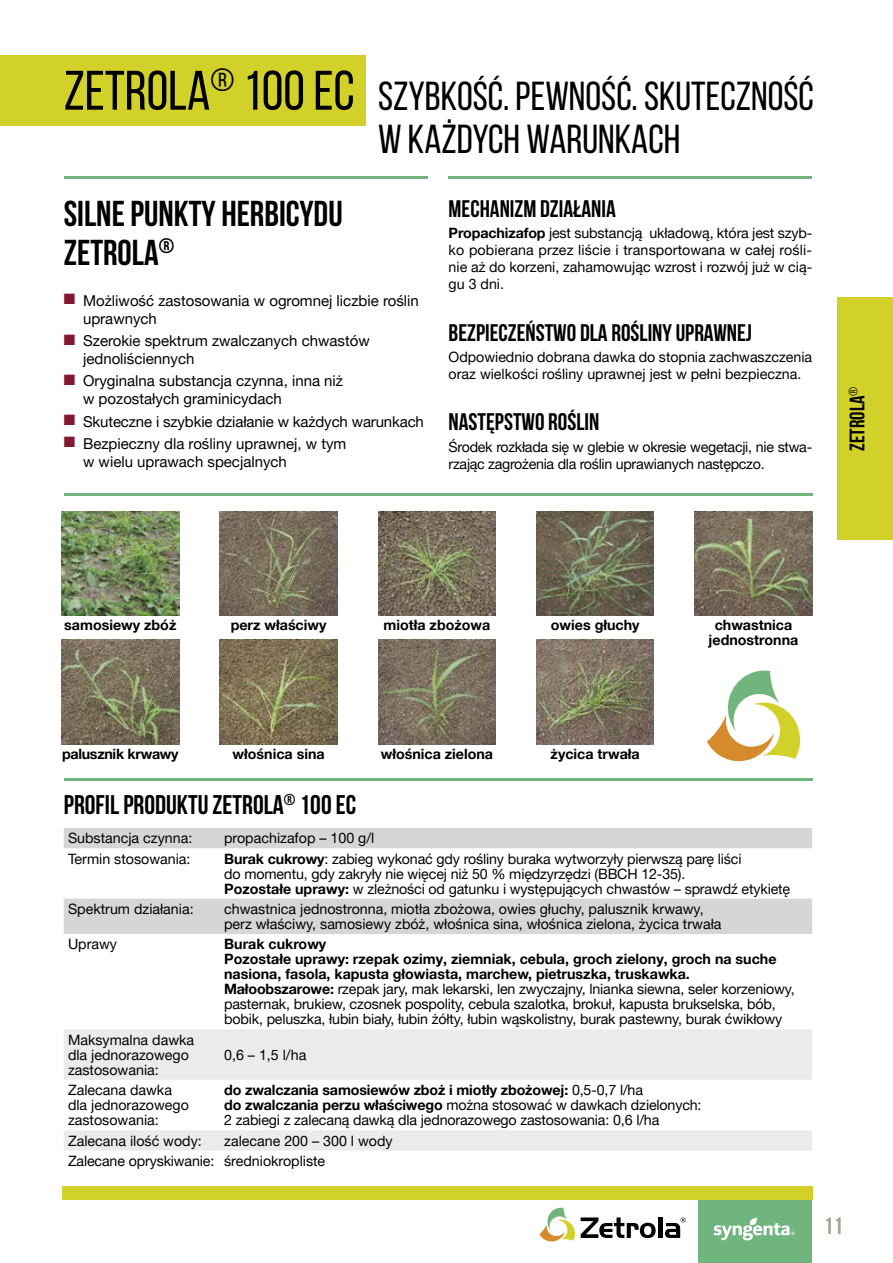
<style>
.page{position:relative;width:893px;height:1263px;background:#fff}
.page>*{position:absolute;margin:0;border:0;box-sizing:border-box;transform-origin:0 0}
.t1{font:40.5px/43.5px "Bebas Neue";color:#000}
.t2{font:700 36px/39px "Bebas Neue";color:#000}
.t3{font:700 27px "Bebas Neue";color:#000}
.t4{font:700 24px "Bebas Neue";color:#000}
.t5{font:700 24px "Bebas Neue";color:#a7a392}
.t6{font:700 21px "Bebas Neue";color:#000}
.t7{font:15px/18px "Helvetica Neue LT Pro";color:#000}
.t8{font:14.25px/15px "Helvetica Neue LT Pro";letter-spacing:-.01em;color:#000}
.t9{font:700 14.25px/15px "Helvetica Neue LT Pro";color:#000;text-align:center}
.t10{font:700 14.25px "Helvetica Neue LT Pro";letter-spacing:-.02em;color:#000}
.s1{font-size:55.5px}
.s2{color:#821930}
.s3{font-weight:700}
</style>
<div class="page">
<div style="left:0;top:55px;width:366px;height:70px;background:#d2d129"></div>
<hr style="left:64px;top:176px;width:363px;height:3px;background:#71b57e">
<hr style="left:64px;top:778px;width:748px;height:3px;background:#71b57e">
<hr style="left:64px;top:493px;width:748px;height:3px;background:#71b57e">
<hr style="left:449px;top:176px;width:363px;height:3px;background:#71b57e">
<svg style="left:64px;top:828px;width:748px;height:106px;fill:#d6d6d6"></svg>
<svg style="left:64px;top:1029px;width:748px;height:121px;fill:#ebebeb"></svg>
<img style="left:62px;top:511px;width:117px;height:104px">
<img style="left:220px;top:511px;width:117px;height:104px">
<img style="left:62px;top:640px;width:117px;height:104px">
<img style="left:378px;top:511px;width:118px;height:104px">
<img style="left:220px;top:640px;width:117px;height:104px">
<img style="left:378px;top:640px;width:118px;height:104px">
<img style="left:695px;top:511px;width:117px;height:104px">
<img style="left:536px;top:511px;width:118px;height:104px">
<img style="left:536px;top:640px;width:118px;height:104px">
<svg style="left:707px;top:670px;width:94px;height:92px"></svg>
<div style="left:699px;top:1186px;width:113px;height:77px;background:#71b57e"></div>
<svg style="left:714px;top:1218px;width:80px;height:22px"></svg>
<div style="left:62px;top:1186px;width:750px;height:13px;background:#d2d129"></div>
<svg style="left:539px;top:1207px;width:117px;height:35px"></svg>
<hr style="left:658px;top:1217px;width:4px;height:21px;background:#000">
<svg style="left:665px;top:1217px;width:21px;height:21px"></svg>
<div style="left:838px;top:298px;width:55px;height:242px;background:#d2d129"></div>
<h1 class="t1" style="left:378px;top:74px;width:437px;text-indent:-314px"><span class="s1">ZETROLA</span><sup>®</sup> <span class="s1">100 EC</span> SZYBKOŚĆ. PEWNOŚĆ. SKUTECZNOŚĆ<br>W KAŻDYCH WARUNKACH</h1>
<h2 class="t2" style="left:64px;top:193px;width:280px">SILNE PUNKTY HERBICYDU<br>ZETROLA<sup>®</sup></h2>
<p class="t7" style="left:83px;top:291px;width:337px;text-indent:-19px"><span class="s2">■</span> Możliwość zastosowania w ogromnej liczbie roślin uprawnych</p>
<p class="t7" style="left:83px;top:331px;width:288px;text-indent:-19px"><span class="s2">■</span> Szerokie spektrum zwalczanych chwastów jednoliściennych</p>
<p class="t7" style="left:83px;top:372px;width:262px;text-indent:-19px"><span class="s2">■</span> Oryginalna substancja czynna, inna niż w pozostałych graminicydach</p>
<p class="t7" style="left:64px;top:412px;width:362px"><span class="s2">■</span> Skuteczne i szybkie działanie w każdych warunkach</p>
<p class="t7" style="left:83px;top:434px;width:265px;text-indent:-19px"><span class="s2">■</span> Bezpieczny dla rośliny uprawnej, w tym w wielu uprawach specjalnych</p>
<h3 class="t4" style="left:449px;top:195px;width:169px">MECHANIZM DZIAŁANIA</h3>
<p class="t8" style="left:449px;top:224px;width:365px;line-height:17.1px;text-align:justify"><span class="s3">Propachizafop</span> jest substancją układową, która jest szyb&shy;ko pobierana przez liście i transportowana w całej rośli&shy;nie aż do korzeni, zahamowując wzrost i rozwój już w cią&shy;gu 3 dni.</p>
<h3 class="t4" style="left:449px;top:319px;width:305px">BEZPIECZEŃSTWO DLA ROŚLINY UPRAWNEJ</h3>
<p class="t8" style="left:449px;top:348px;width:365px;line-height:17.1px">Odpowiednio dobrana dawka do stopnia zachwaszczenia oraz wielkości rośliny uprawnej jest w pełni bezpieczna.</p>
<h3 class="t4" style="left:449px;top:409px;width:152px">NASTĘPSTWO ROŚLIN</h3>
<p class="t8" style="left:449px;top:438px;width:365px;line-height:17.1px">Środek rozkłada się w glebie w okresie wegetacji, nie stwa&shy;rzając zagrożenia dla roślin uprawianych następczo.</p>
<h3 class="t6" style="left:846px;top:451px;width:66px;rotate:-90deg">ZETROLA<sup>®</sup></h3>
<p class="t9" style="left:64px;top:617px;width:114px">samosiewy zbóż</p>
<p class="t9" style="left:231px;top:617px;width:97px">perz właściwy</p>
<p class="t9" style="left:383px;top:617px;width:108px">miotła zbożowa</p>
<p class="t9" style="left:551px;top:617px;width:90px">owies głuchy</p>
<p class="t9" style="left:709px;top:617px;width:91px">chwastnica jednostronna</p>
<p class="t10" style="left:62px;top:745px;width:118px">palusznik krwawy</p>
<p class="t9" style="left:233px;top:746px;width:94px">włośnica sina</p>
<p class="t9" style="left:381px;top:746px;width:114px">włośnica zielona</p>
<h3 class="t3" style="left:64px;top:790px;width:294px">PROFIL PRODUKTU ZETROLA<sup>®</sup> 100 EC</h3>
<p class="t9" style="left:551px;top:746px;width:91px">życica trwała</p>
<p class="t8" style="left:68px;top:830px;width:126px">Substancja czynna:</p>
<p class="t8" style="left:224px;top:830px;width:152px">propachizafop – 100 g/l</p>
<p class="t8" style="left:68px;top:851px;width:124px">Termin stosowania:</p>
<p class="t8" style="left:224px;top:851px;width:567px"><span class="s3">Burak cukrowy</span>: zabieg wykonać gdy rośliny buraka wytworzyły pierwszą parę liści<br>do momentu, gdy zakryły nie więcej niż 50 % międzyrzędzi (BBCH 12-35).<br><span class="s3">Pozostałe uprawy:</span> w zleżności od gatunku i występujących chwastów – sprawdź etykietę</p>
<p class="t8" style="left:68px;top:901px;width:127px">Spektrum działania:</p>
<p class="t8" style="left:224px;top:901px;width:499px">chwastnica jednostronna, miotła zbożowa, owies głuchy, palusznik krwawy, perz właściwy, samosiewy zbóż, włośnica sina, włośnica zielona, życica trwała</p>
<p class="t8" style="left:68px;top:936px;width:51px">Uprawy</p>
<p class="t8" style="left:224px;top:936px;width:572px"><span class="s3">Burak cukrowy<br>Pozostałe uprawy: rzepak ozimy, ziemniak, cebula, groch zielony, groch na suche nasiona, fasola, kapusta głowiasta, marchew, pietruszka, truskawka.<br>Małoobszarowe:</span> rzepak jary, mak lekarski, len zwyczajny, lnianka siewna, seler korzeniowy, pasternak, brukiew, czosnek pospolity, cebula szalotka, brokuł, kapusta brukselska, bób, bobik, peluszka, łubin biały, łubin żółty, łubin wąskolistny, burak pastewny, burak ćwikłowy</p>
<p class="t8" style="left:68px;top:1032px;width:128px">Maksymalna dawka dla jednorazowego zastosowania:</p>
<p class="t8" style="left:224px;top:1047px;width:84px">0,6 – 1,5 l/ha</p>
<p class="t8" style="left:68px;top:1082px;width:122px">Zalecana dawka dla jednorazowego zastosowania:</p>
<p class="t8" style="left:224px;top:1082px;width:479px"><span class="s3">do zwalczania samosiewów zboż i miotły zbożowej:</span> 0,5-0,7 l/ha<br><span class="s3">do zwalczania perzu właściwego</span> można stosować w dawkach dzielonych:<br>2 zabiegi z zalecaną dawką dla jednorazowego zastosowania: 0,6 l/ha</p>
<p class="t8" style="left:68px;top:1133px;width:135px">Zalecana ilość wody:</p>
<p class="t8" style="left:68px;top:1130px;width:326px;line-height:20.4px;text-indent:156px">zalecane 200 – 300 l wody<br>Zalecane opryskiwanie: średniokropliste</p>
<h3 class="t5" style="left:824px;top:1213px;width:21px">11</h3>
</div>
